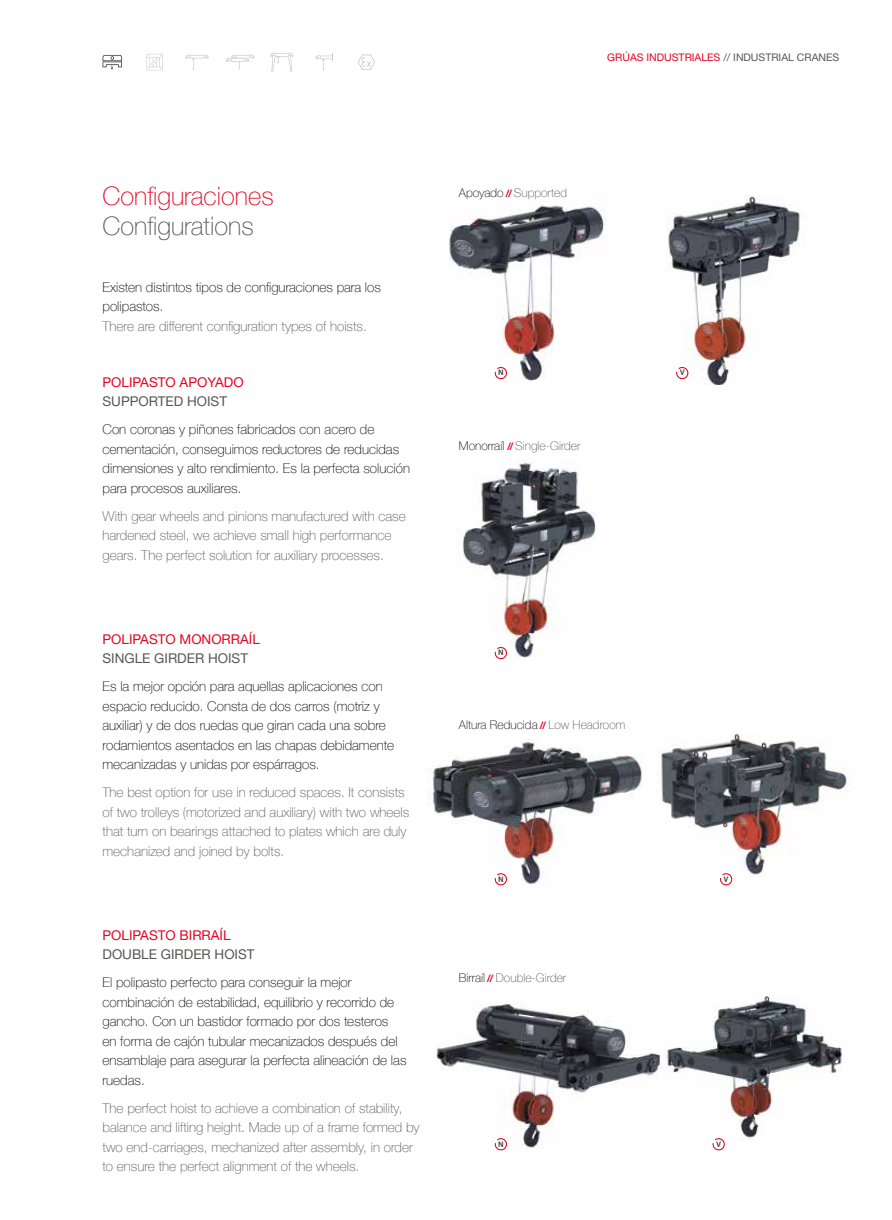
<style>
.page{position:relative;width:892px;height:1220px;background:#fff}
.page>*{position:absolute;margin:0;border:0;box-sizing:border-box;transform-origin:0 0}
.t1{font:100 25.5px "Helvetica Neue";color:#e40521}
.t2{font:100 25.5px "Helvetica Neue";color:#575756}
.t3{font:100 13.5px/19.5px "Helvetica Neue";color:#000}
.t4{font:100 13.5px/19.5px "Helvetica Neue";color:#575756}
.t5{font:13.5px "Helvetica Neue";color:#e40521}
.t6{font:13.5px "Helvetica Neue";color:#575756}
.t7{font:100 12px "Helvetica Neue";color:#575756}
.t8{font:100 12px "Helvetica Neue";color:#000}
.t9{font:10.5px "Helvetica Neue";color:#575756}
.t10{font:700 7.65px "Helvetica";color:#474746}
.s1{color:#e40521}
.s2{color:#000}
.s3{font-family:"Helvetica";font-weight:700;font-size:10.2px;color:#e40521}
.s4{color:#575756}
</style>
<div class="page">
<img style="left:661px;top:732px;width:186px;height:143px">
<img style="left:428px;top:738px;width:214px;height:147px">
<img style="left:667px;top:995px;width:176px;height:143px">
<img style="left:667px;top:196px;width:133px;height:189px">
<img style="left:434px;top:1002px;width:227px;height:147px">
<img style="left:449px;top:205px;width:157px;height:175px">
<img style="left:463px;top:460px;width:133px;height:198px">
<svg style="left:103px;top:55px;width:19px;height:14px"></svg>
<svg style="left:146px;top:54px;width:17px;height:16px"></svg>
<svg style="left:358px;top:54px;width:17px;height:16px"></svg>
<svg style="left:270px;top:53px;width:23px;height:18px"></svg>
<svg style="left:185px;top:55px;width:23px;height:15px"></svg>
<svg style="left:226px;top:55px;width:28px;height:15px"></svg>
<svg style="left:315px;top:54px;width:18px;height:16px"></svg>
<div style="left:493px;top:1136px;width:15px;height:15px;background:#fff;border-radius:50%"></div>
<svg style="left:494px;top:1138px;width:13px;height:12px"></svg>
<div style="left:493px;top:366px;width:15px;height:14px;background:#fff;border-radius:50%"></div>
<svg style="left:494px;top:367px;width:13px;height:12px"></svg>
<div style="left:493px;top:645px;width:15px;height:15px;background:#fff;border-radius:50%"></div>
<svg style="left:494px;top:647px;width:13px;height:12px"></svg>
<svg style="left:493px;top:872px;width:15px;height:14px"></svg>
<svg style="left:494px;top:873px;width:13px;height:12px"></svg>
<svg style="left:718px;top:872px;width:15px;height:14px"></svg>
<svg style="left:719px;top:873px;width:13px;height:12px"></svg>
<div style="left:711px;top:1136px;width:15px;height:15px;background:#fff;border-radius:50%"></div>
<svg style="left:712px;top:1138px;width:13px;height:12px"></svg>
<svg style="left:675px;top:366px;width:14px;height:14px"></svg>
<svg style="left:676px;top:367px;width:12px;height:12px"></svg>
<p class="t9" style="left:607px;top:51px;width:233px"><span class="s1">GRÚAS INDUSTRIALES</span> // INDUSTRIAL CRANES</p>
<h1 class="t1" style="left:103px;top:181px;width:173px">Configuraciones</h1>
<h1 class="t2" style="left:103px;top:211px;width:153px">Configurations</h1>
<p class="t3" style="left:103px;top:277px;width:280px">Existen distintos tipos de configuraciones para los polipastos.</p>
<p class="t4" style="left:103px;top:316px;width:266px">There are different configuration types of hoists.</p>
<p class="t5" style="left:103px;top:374px;width:143px">POLIPASTO APOYADO</p>
<p class="t6" style="left:103px;top:393px;width:126px">SUPPORTED HOIST</p>
<p class="t3" style="left:103px;top:419px;width:309px">Con coronas y piñones fabricados con acero de cementación, conseguimos reductores de reducidas dimensiones y alto rendimiento. Es la perfecta solución para procesos auxiliares.</p>
<p class="t4" style="left:103px;top:506px;width:305px">With gear wheels and pinions manufactured with case hardened steel, we achieve small high performance gears. The perfect solution for auxiliary processes.</p>
<p class="t5" style="left:103px;top:631px;width:159px">POLIPASTO MONORRAÍL</p>
<p class="t6" style="left:103px;top:650px;width:147px">SINGLE GIRDER HOIST</p>
<p class="t3" style="left:103px;top:676px;width:293px">Es la mejor opción para aquellas aplicaciones con espacio reducido. Consta de dos carros (motriz y auxiliar) y de dos ruedas que giran cada una sobre rodamientos asentados en las chapas debidamente mecanizadas y unidas por espárragos.</p>
<p class="t4" style="left:103px;top:782px;width:308px">The best option for use in reduced spaces. It consists of two trolleys (motorized and auxiliary) with two wheels that turn on bearings attached to plates which are duly mechanized and joined by bolts.</p>
<p class="t5" style="left:103px;top:927px;width:130px">POLIPASTO BIRRAÍL</p>
<p class="t6" style="left:103px;top:946px;width:154px">DOUBLE GIRDER HOIST</p>
<p class="t3" style="left:103px;top:972px;width:305px">El polipasto perfecto para conseguir la mejor combinación de estabilidad, equilibrio y recorrido de gancho. Con un bastidor formado por dos testeros<br>en forma de cajón tubular mecanizados después del ensamblaje para asegurar la perfecta alineación de las ruedas.</p>
<p class="t4" style="left:103px;top:1097px;width:318px">The perfect hoist to achieve a combination of stability, balance and lifting height. Made up of a frame formed by two end-carriages, mechanized after assembly, in order to ensure the perfect alignment of the wheels.</p>
<p class="t7" style="left:459px;top:185px;width:110px"><span class="s2">Apoyado</span> <span class="s3">//</span> Supported</p>
<p class="t10" style="left:498px;top:369px;width:7px">N</p>
<p class="t7" style="left:459px;top:439px;width:123px"><span class="s2">Monorraíl</span> <span class="s3">//</span> Single-Girder</p>
<p class="t10" style="left:679px;top:369px;width:7px">V</p>
<p class="t10" style="left:498px;top:649px;width:7px">N</p>
<p class="t8" style="left:459px;top:718px;width:168px">Altura Reducida <span class="s3">//</span> <span class="s4">Low Headroom</span></p>
<p class="t10" style="left:498px;top:876px;width:7px">N</p>
<p class="t10" style="left:723px;top:876px;width:7px">V</p>
<p class="t7" style="left:459px;top:970px;width:109px"><span class="s2">Birraíl</span> <span class="s3">//</span> Double-Girder</p>
<p class="t10" style="left:498px;top:1140px;width:7px">N</p>
<p class="t10" style="left:716px;top:1140px;width:7px">V</p>
</div>
